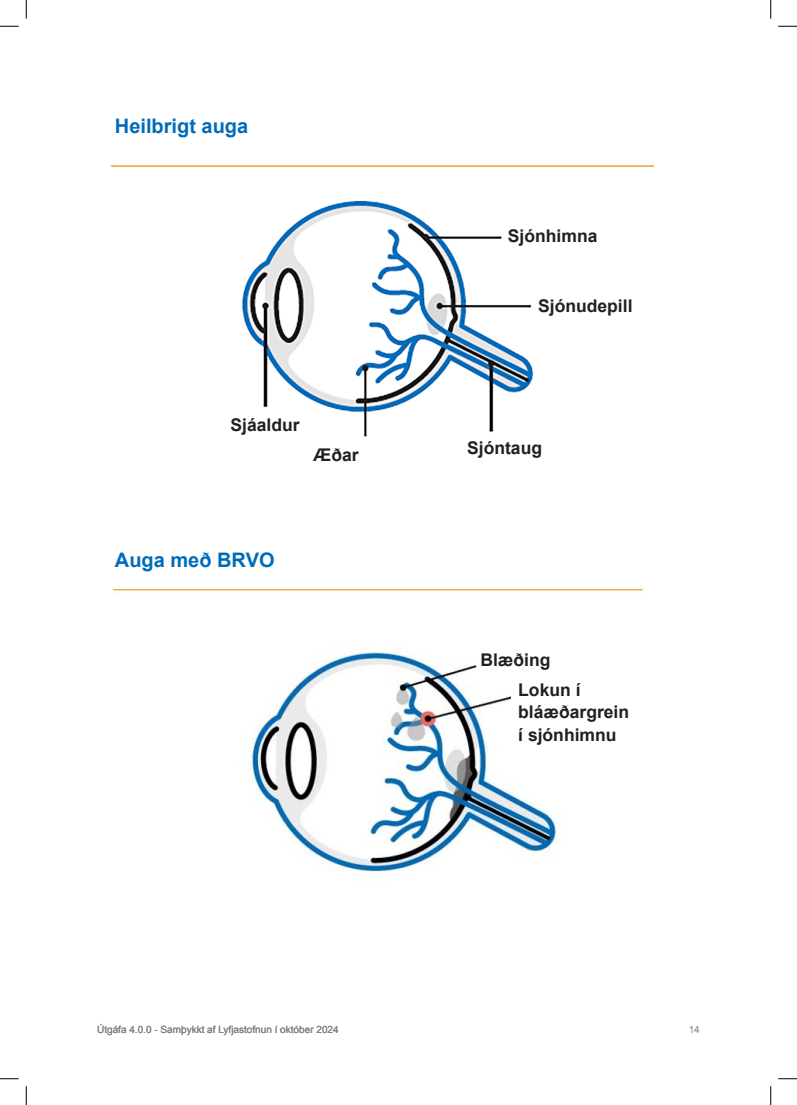
<style>
.page{position:relative;width:797px;height:1105px;background:#fff}
.page>*{position:absolute;margin:0;border:0;box-sizing:border-box;transform-origin:0 0}
.Brødtekst{font:700 20px "Arial";color:#006bba}
.Brødtekst-2{font:700 17.5px/22.5px "Arial";color:#231f20}
.t1{font:10px "Arial";color:#808285}
</style>
<div class="page">
<img style="left:251px;top:652px;width:308px;height:223px">
<img style="left:110px;top:165px;width:545px;height:272px">
<div style="left:536px;top:280px;width:126px;height:64px;background:#fff"></div>
<div style="left:504px;top:199px;width:125px;height:65px;background:#fff"></div>
<div style="left:183px;top:413px;width:149px;height:65px;background:#fff"></div>
<img style="left:112px;top:586px;width:531px;height:8px">
<div style="left:467px;top:286px;width:16px;height:18px;background:#fff"></div>
<div style="left:483px;top:641px;width:126px;height:32px;background:#fff"></div>
<div style="left:511px;top:677px;width:151px;height:78px;background:#fff"></div>
<svg style="left:0;top:25px;width:19px;height:2px"></svg>
<svg style="left:778px;top:25px;width:19px;height:2px"></svg>
<svg style="left:0;top:1078px;width:19px;height:1px"></svg>
<svg style="left:778px;top:1078px;width:19px;height:1px"></svg>
<svg style="left:25px;top:0;width:2px;height:19px"></svg>
<svg style="left:25px;top:1086px;width:2px;height:19px"></svg>
<svg style="left:770px;top:0;width:1px;height:19px"></svg>
<svg style="left:770px;top:1086px;width:1px;height:19px"></svg>
<p class="Brødtekst" style="left:115px;top:113px;width:135px">Heilbrigt auga</p>
<p class="Brødtekst-2" style="left:508px;top:225px;width:91px">Sjónhimna</p>
<p class="Brødtekst-2" style="left:538px;top:295px;width:96px">Sjónudepill</p>
<p class="Brødtekst-2" style="left:230px;top:415px;width:71px">Sjáaldur</p>
<p class="Brødtekst-2" style="left:314px;top:445px;width:46px">Æðar</p>
<p class="Brødtekst-2" style="left:467px;top:438px;width:76px">Sjóntaug</p>
<p class="Brødtekst" style="left:115px;top:547px;width:161px">Auga með BRVO</p>
<p class="Brødtekst-2" style="left:480px;top:649px;width:72px">Blæðing</p>
<p class="Brødtekst-2" style="left:518px;top:679px;width:112px">Lokun í bláæðargrein í sjónhimnu</p>
<p class="t1" style="left:97px;top:1023px;width:243px">Útgáfa 4.0.0 - Samþykkt af Lyfjastofnun í október 2024</p>
<p class="t1" style="left:688px;top:1023px;width:13px">14</p>
</div>
